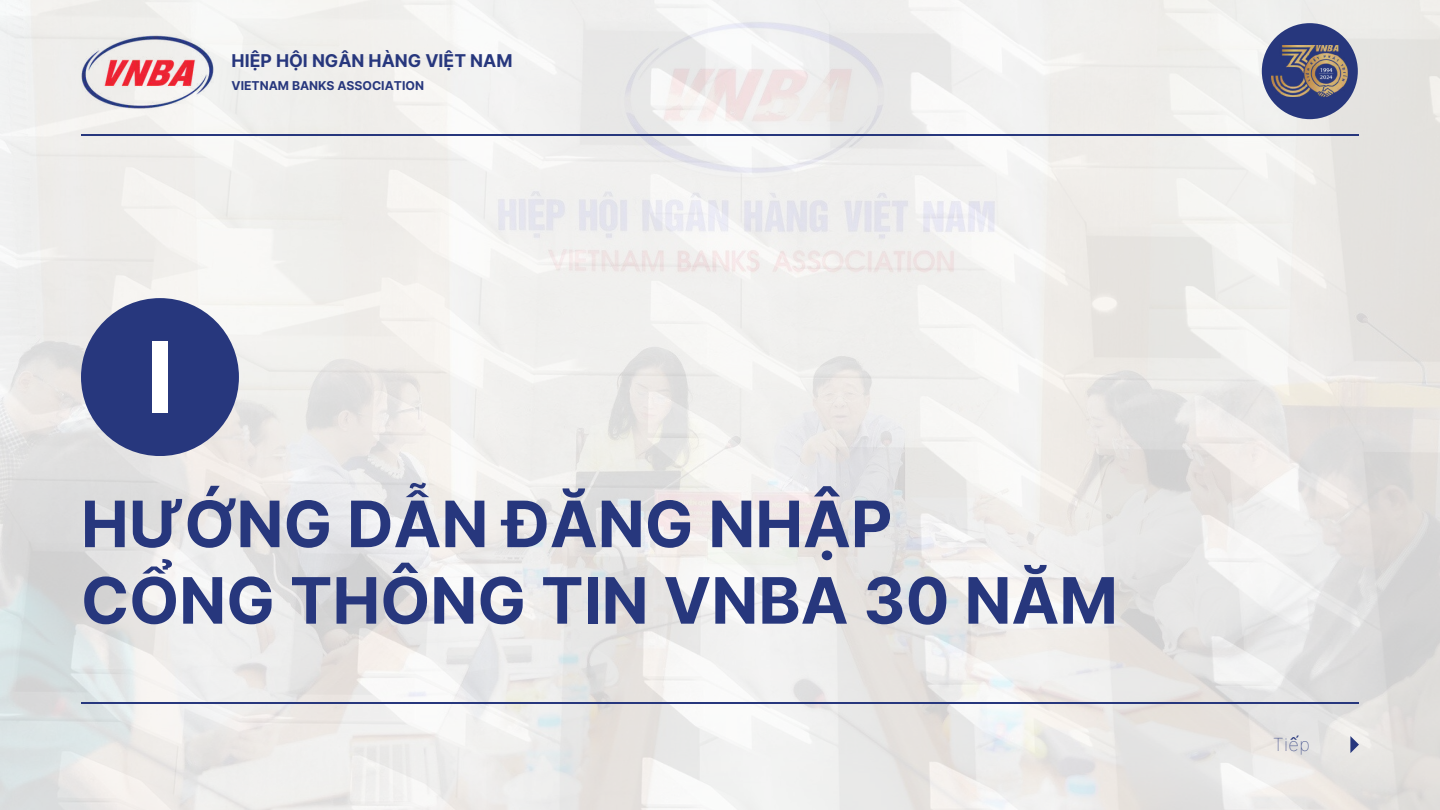
<style>
.page{position:relative;width:1440px;height:810px;background:#fff}
.page>*{position:absolute;margin:0;border:0;box-sizing:border-box;transform-origin:0 0}
.t1{font:700 98px "Inter";color:#fff}
.t2{font:700 64px/76.5px "Inter";color:#27377d}
.t3{font:18px "Inter Thin BETA";color:#27377d}
.t4{font:700 17.6px "Inter";color:#27377d}
.t5{font:700 12.2px "Inter";color:#27377d}
</style>
<div class="page">
<img style="left:0;top:0;width:1440px;height:809px">
<svg style="left:81px;top:703px;width:1278px;height:1px"></svg>
<svg style="left:1350px;top:736px;width:9px;height:17px"></svg>
<svg style="left:81px;top:135px;width:1278px;height:1px"></svg>
<img style="left:81px;top:34px;width:133px;height:75px">
<div style="left:1262px;top:23px;width:96px;height:96px;background:#27377d;border-radius:50%"></div>
<img style="left:1272px;top:45px;width:76px;height:52px">
<div style="left:81px;top:298px;width:158px;height:158px;background:#27377d;border-radius:50%"></div>
<p class="t4" style="left:232px;top:50px;width:283px">HIỆP HỘI NGÂN HÀNG VIỆT NAM</p>
<p class="t5" style="left:232px;top:78px;width:194px">VIETNAM BANKS ASSOCIATION</p>
<h1 class="t1" style="left:146px;top:318px;width:29px">I</h1>
<p class="t2" style="left:81px;top:486px;width:1039px">HƯỚNG DẪN ĐĂNG NHẬP<br>CỔNG THÔNG TIN VNBA 30 NĂM</p>
<p class="t3" style="left:1273px;top:734px;width:38px">Tiếp</p>
</div>
